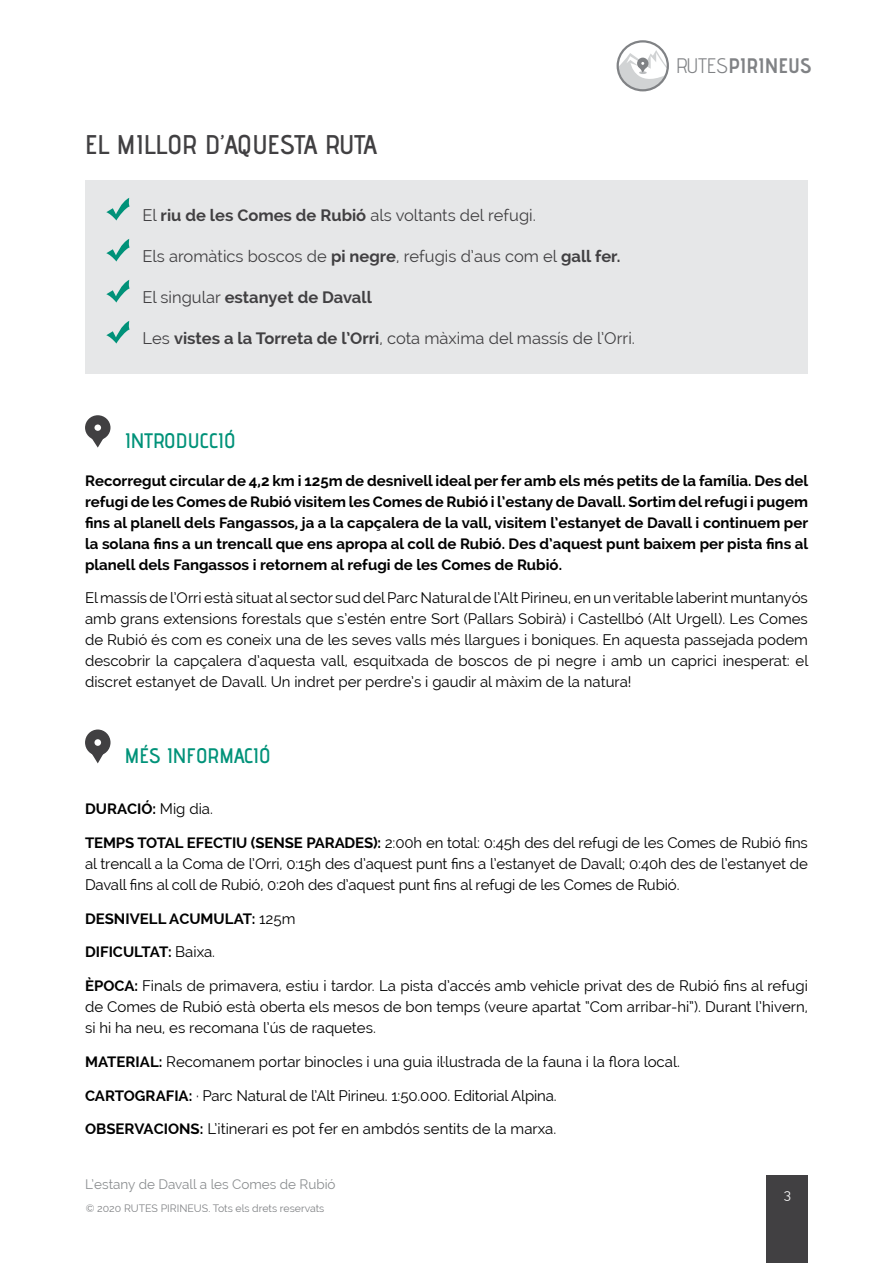
<style>
.page{position:relative;width:893px;height:1263px;background:#fff}
.page>*{position:absolute;margin:0;border:0;box-sizing:border-box;transform-origin:0 0}
.t1{font:600 27px "Advent Pro";color:#414042}
.t2{font:600 21px "Advent Pro";color:#009279}
.t3{font:700 21px "Advent Pro";color:#808285}
.t4{font:16.5px "Raleway";color:#414042}
.t5{font:700 16.5px "Raleway";color:#414042}
.t6{font:15px/21px "Raleway";color:#000;text-align:justify}
.t7{font:700 15px/21px "Raleway";color:#000;text-align:justify}
.t8{font:13.5px "Raleway";color:#8b8e90}
.t9{font:13.5px "Raleway";color:#fff}
.t10{font:10.5px "Raleway";color:#808285}
.s1{font-weight:700}
.s2{font-weight:400}
</style>
<div class="page">
<svg style="left:85px;top:729px;width:26px;height:34px"></svg>
<svg style="left:85px;top:415px;width:25px;height:33px"></svg>
<div style="left:85px;top:181px;width:723px;height:193px;background:#e6e7e8"></div>
<svg style="left:106px;top:198px;width:24px;height:22px"></svg>
<svg style="left:106px;top:239px;width:24px;height:22px"></svg>
<svg style="left:106px;top:280px;width:24px;height:22px"></svg>
<svg style="left:106px;top:321px;width:24px;height:22px"></svg>
<div style="left:767px;top:1175px;width:41px;height:88px;background:#414042"></div>
<svg style="left:617px;top:40px;width:52px;height:52px"></svg>
<h1 class="t1" style="left:85px;top:128px;width:294px">EL MILLOR D’AQ UESTA RUTA</h1>
<p class="t4" style="left:142px;top:205px;width:395px">El <span class="s1">riu de les Comes de Rubió</span> als voltants del refugi.</p>
<p class="t4" style="left:142px;top:246px;width:480px">Els aromàtics boscos de <span class="s1">pi negre</span>, refugis d’aus com el <span class="s1">gall fer.</span></p>
<p class="t5" style="left:142px;top:287px;width:231px"><span class="s2">El singular</span> estanyet de Davall</p>
<p class="t4" style="left:142px;top:328px;width:494px">Les <span class="s1">vistes a la Torreta de l’Orri</span>, cota màxima del massís de l’Orri.</p>
<h2 class="t3" style="left:676px;top:53px;width:137px"><span class="s2">RUTES</span>PIRINEUS</h2>
<h2 class="t2" style="left:125px;top:427px;width:112px">INTRODUCCIÓ</h2>
<p class="t7" style="left:85px;top:470px;width:725px">Recorregut circular de 4,2 km i 125m de desnivell ideal per fer amb els més petits de la família. Des del refugi de les Comes de Rubió visitem les Comes de Rubió i l’estany de Davall. Sortim del refugi i pugem fins al planell dels Fangassos, ja a la capçalera de la vall, visitem l’estanyet de Davall i continuem per la solana fins a un trencall que ens apropa al coll de Rubió. Des d’aquest punt baixem per pista fins al planell dels Fangassos i retornem al refugi de les Comes de Rubió.</p>
<p class="t6" style="left:85px;top:588px;width:725px">El massís de l’Orri està situat al sector sud del Parc Natural de l’Alt Pirineu, en un veritable laberint muntanyós amb grans extensions forestals que s’estén entre Sort (Pallars Sobirà) i Castellbó (Alt Urgell). Les Comes de Rubió és com es coneix una de les seves valls més llargues i boniques. En aquesta passejada podem descobrir la capçalera d’aquesta vall, esquitxada de boscos de pi negre i amb un caprici inesperat: el discret estanyet de Davall. Un indret per perdre’s i gaudir al màxim de la natura!</p>
<h2 class="t2" style="left:125px;top:743px;width:147px">MÉS INFORMACIÓ</h2>
<p class="t7" style="left:85px;top:798px;width:129px">DURACIÓ: <span class="s2">Mig dia.</span></p>
<p class="t6" style="left:85px;top:832px;width:724px"><span class="s1">TEMPS TOTAL EFECTIU (SENSE PARADES):</span> 2:00h en total: 0:45h des del refugi de les Comes de Rubió fins al trencall a la Coma de l’Orri, 0:15h des d’aquest punt fins a l’estanyet de Davall; 0:40h des de l’estanyet de Davall fins al coll de Rubió, 0:20h des d’aquest punt fins al refugi de les Comes de Rubió.</p>
<p class="t7" style="left:85px;top:908px;width:212px">DESNIVELL ACUMULAT: <span class="s2">125m</span></p>
<p class="t7" style="left:85px;top:942px;width:132px">DIFICULTAT: <span class="s2">Baixa.</span></p>
<p class="t6" style="left:85px;top:975px;width:724px"><span class="s1">ÈPOCA:</span> Finals de primavera, estiu i tardor. La pista d’accés amb vehicle privat des de Rubió fins al refugi de Comes de Rubió està oberta els mesos de bon temps (veure apartat “Com arribar-hi”). Durant l’hivern, si hi ha neu, es recomana l’ús de raquetes.</p>
<p class="t6" style="left:85px;top:1051px;width:596px"><span class="s1">MATERIAL:</span> Recomanem portar binocles i una guia il·lustrada de la fauna i la flora local.</p>
<p class="t6" style="left:85px;top:1085px;width:473px"><span class="s1">CARTOGRAFIA:</span> · Parc Natural de l’Alt Pirineu. 1:50.000. Editorial Alpina.</p>
<p class="t6" style="left:85px;top:1119px;width:473px"><span class="s1">OBSERVACIONS:</span> L’itinerari es pot fer en ambdós sentits de la marxa.</p>
<p class="t8" style="left:85px;top:1176px;width:252px">L’estany de Davall a les Comes de Rubió</p>
<p class="t10" style="left:86px;top:1202px;width:240px">© 2020 RUTES PIRINEUS. Tots els drets reservats</p>
<p class="t9" style="left:784px;top:1186px;width:9px">3</p>
</div>
